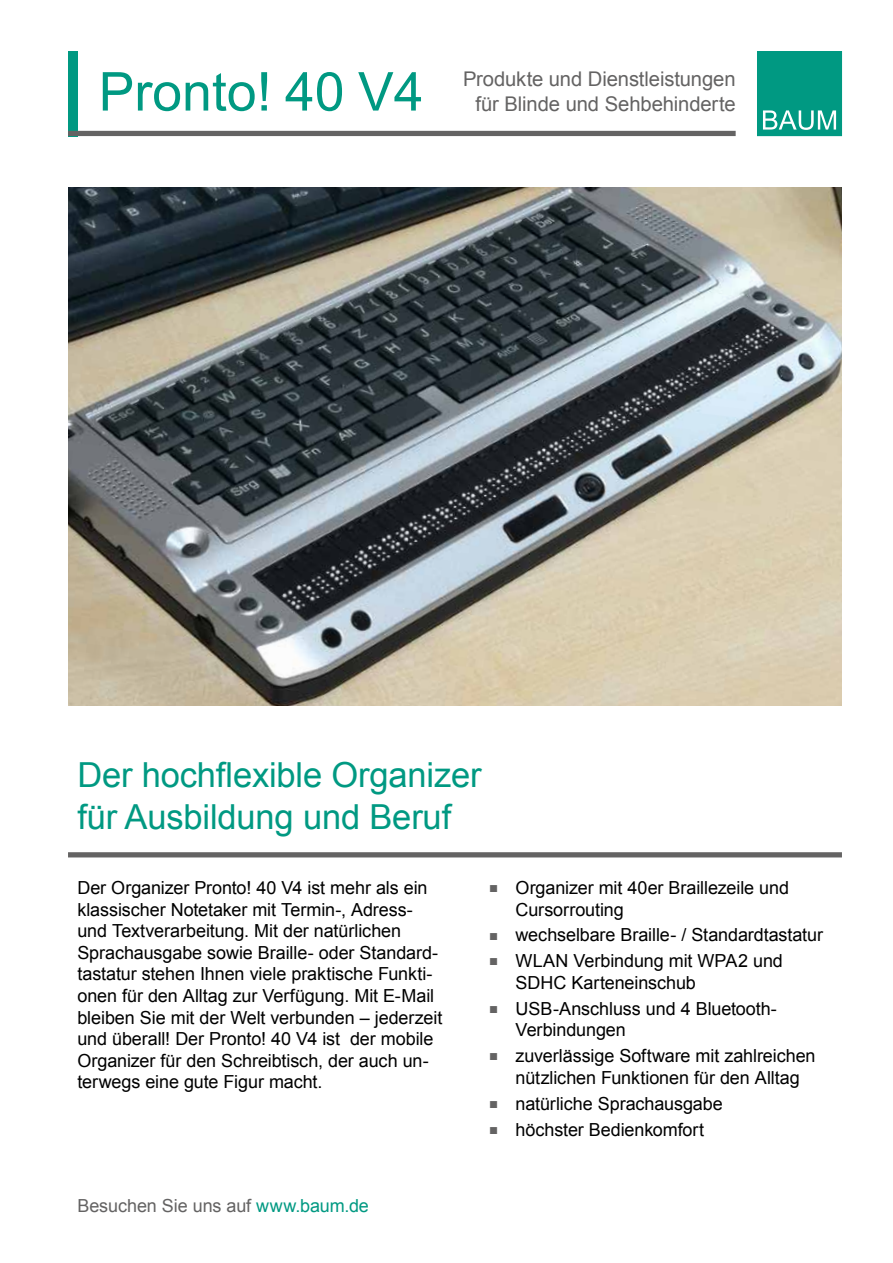
<style>
.page{position:relative;width:893px;height:1263px;background:#fff}
.page>*{position:absolute;margin:0;border:0;box-sizing:border-box;transform-origin:0 0}
.t1{font:53.7px "Arial";color:#009982}
.t2{font:34.5px/41.4px "Arial";letter-spacing:-.005em;color:#009982}
.t3{font:20.25px/24.3px "Arial";letter-spacing:-.005em;color:#646363;text-align:right}
.t4{font:18px/21.6px "Arial";letter-spacing:-.005em;color:#000}
.t5{font:18px "Arial";letter-spacing:-.005em;color:#646363}
.s1{color:#009982}
.s2{font-size:15px;color:#646363}
</style>
<div class="page">
<div style="left:68px;top:852px;width:774px;height:5px;background:#646363"></div>
<div style="left:757px;top:52px;width:84px;height:84px;background:#009982"></div>
<div style="left:757px;top:51px;width:85px;height:85px;border:1px solid #009982"></div>
<svg style="left:763px;top:110px;width:73px;height:20px"></svg>
<div style="left:68px;top:51px;width:9px;height:85px;background:#009982"></div>
<div style="left:68px;top:131px;width:668px;height:5px;background:#646363"></div>
<img style="left:68px;top:187px;width:774px;height:519px">
<h1 class="t1" style="left:99px;top:57px;width:326px">Pronto! 40 V4</h1>
<p class="t3" style="left:463px;top:67px;width:274px">Produkte und Dienstleistungen für Blinde und Sehbehinderte</p>
<h2 class="t2" style="left:77px;top:755px;width:406px">Der hochflexible Organizer für Ausbildung und Beruf</h2>
<p class="t4" style="left:77px;top:877px;width:366px">Der Organizer Pronto! 40 V4 ist mehr als ein klassischer Notetaker mit Termin-, Adress&shy;und Textverarbeitung. Mit der natürlichen Sprachausgabe sowie Braille- oder Standard&shy;tastatur stehen Ihnen viele praktische Funkti&shy;onen für den Alltag zur Verfügung. Mit E-Mail bleiben Sie mit der Welt verbunden – jederzeit und überall! Der Pronto! 40 V4 ist der mobile Organizer für den Schreibtisch, der auch un&shy;terwegs eine gute Figur macht.</p>
<p class="t5" style="left:77px;top:1194px;width:293px">Besuchen Sie uns auf <span class="s1">www.baum.de</span></p>
<p class="t4" style="left:516px;top:877px;width:275px;text-indent:-27px"><span class="s2">■</span> Organizer mit 40er Braillezeile und<br>Cursorrouting</p>
<p class="t4" style="left:489px;top:924px;width:335px"><span class="s2">■</span> wechselbare Braille- / Standardtastatur</p>
<p class="t4" style="left:516px;top:950px;width:269px;text-indent:-27px"><span class="s2">■</span> WLAN Verbindung mit WPA2 und<br>SDHC Karteneinschub</p>
<p class="t4" style="left:516px;top:998px;width:263px;text-indent:-27px"><span class="s2">■</span> USB-Anschluss und 4 Bluetooth-<br>Verbindungen</p>
<p class="t4" style="left:489px;top:1045px;width:328px;text-align:center"><span class="s2">■</span> zuverlässige Software mit zahlreichen nützlichen Funktionen für den Alltag</p>
<p class="t4" style="left:489px;top:1093px;width:235px"><span class="s2">■</span> natürliche Sprachausgabe</p>
<p class="t4" style="left:489px;top:1118px;width:217px"><span class="s2">■</span> höchster Bedienkomfort</p>
</div>
